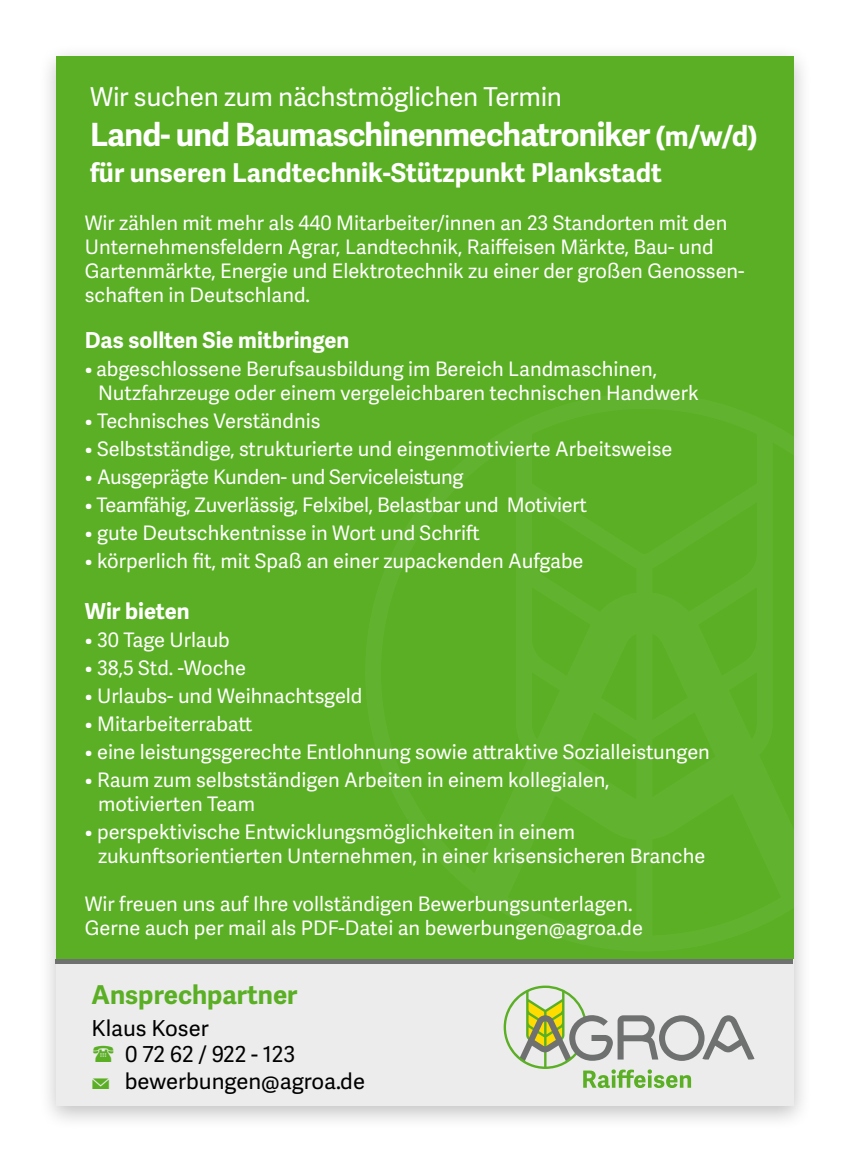
<style>
.page{position:relative;width:851px;height:1163px;background:#fff}
.page>*{position:absolute;margin:0;border:0;box-sizing:border-box;transform-origin:0 0}
.t1{font:700 32px "Adelle Sans";letter-spacing:-.025em;color:#fff}
.t2{font:700 26px "Adelle Sans";color:#fff}
.t3{font:26px "Adelle Sans";letter-spacing:-.01em;color:#fff}
.t4{font:700 26px "Adelle Sans";color:#5aaf24}
.t5{font:22px "Adelle Sans";color:#000}
.t6{font:700 22px "Adelle Sans";color:#fff}
.t7{font:20px/24px "Adelle Sans";color:#fff}
.s1{font-size:28px}
.s2{color:#5aaf24}
</style>
<div class="page">
<div style="left:38px;top:43px;width:775px;height:1087px;background:#000;opacity:.25"></div>
<div style="left:57px;top:56px;width:737px;height:1049px;background:#ececec"></div>
<div style="left:57px;top:56px;width:737px;height:902px;background:#5aaf24"></div>
<svg style="left:794px;top:393px;width:12px;height:558px;fill:#efefef"></svg>
<svg style="left:503px;top:985px;width:251px;height:102px"></svg>
<div style="left:55px;top:959px;width:737px;height:5px;background:#6f7070"></div>
<h2 class="t3" style="left:90px;top:82px;width:473px">Wir suchen zum nächstmöglichen Termin</h2>
<h1 class="t1" style="left:90px;top:116px;width:669px">Land- und Baumaschinenmechatroniker <span class="s1">(m/w/d)</span></h1>
<h2 class="t2" style="left:90px;top:157px;width:573px">für unseren Landtechnik-Stützpunkt Plankstadt</h2>
<p class="t7" style="left:85px;top:211px;width:661px">Wir zählen mit mehr als 440 Mitarbeiter/innen an 23 Standorten mit den Unternehmensfeldern Agrar, Landtechnik, Raiffeisen Märkte, Bau- und Gartenmärkte, Energie und Elektrotechnik zu einer der großen Genossen&shy;schaften in Deutschland.</p>
<p class="t6" style="left:85px;top:327px;width:266px">Das sollten Sie mitbringen</p>
<p class="t7" style="left:98px;top:358px;width:602px;text-indent:-13px">• abgeschlossene Berufsausbildung im Bereich Landmaschinen,<br>Nutzfahrzeuge oder einem vergeleichbaren technischen Handwerk</p>
<p class="t7" style="left:85px;top:410px;width:237px">• Technisches Verständnis</p>
<p class="t7" style="left:85px;top:438px;width:589px">• Selbstständige, strukturierte und eingenmotivierte Arbeitsweise</p>
<p class="t7" style="left:85px;top:466px;width:380px">• Ausgeprägte Kunden- und Serviceleistung</p>
<p class="t7" style="left:85px;top:494px;width:503px">• Teamfähig, Zuverlässig, Felxibel, Belastbar und Motiviert</p>
<p class="t7" style="left:85px;top:522px;width:396px">• gute Deutschkentnisse in Wort und Schrift</p>
<p class="t7" style="left:85px;top:550px;width:500px">• körperlich fit, mit Spaß an einer zupackenden Aufgabe</p>
<p class="t6" style="left:85px;top:597px;width:106px">Wir bieten</p>
<p class="t7" style="left:85px;top:628px;width:147px">• 30 Tage Urlaub</p>
<p class="t7" style="left:85px;top:656px;width:163px">• 38,5 Std. -Woche</p>
<p class="t7" style="left:85px;top:684px;width:279px">• Urlaubs- und Weihnachtsgeld</p>
<p class="t7" style="left:85px;top:712px;width:169px">• Mitarbeiterrabatt</p>
<p class="t7" style="left:85px;top:740px;width:626px">• eine leistungsgerechte Entlohnung sowie attraktive Sozialleistungen</p>
<p class="t7" style="left:98px;top:768px;width:513px;text-indent:-13px">• Raum zum selbstständigen Arbeiten in einem kollegialen, motivierten Team</p>
<p class="t7" style="left:98px;top:820px;width:608px;text-indent:-13px">• perspektivische Entwicklungsmöglichkeiten in einem zukunftsorientierten Unternehmen, in einer krisensicheren Branche</p>
<p class="t7" style="left:85px;top:892px;width:559px">Wir freuen uns auf Ihre vollständigen Bewerbungsunterlagen.<br>Gerne auch per mail als PDF-Datei an bewerbungen@agroa.de</p>
<h2 class="t4" style="left:92px;top:979px;width:207px">Ansprechpartner</h2>
<p class="t5" style="left:92px;top:1015px;width:119px">Klaus Koser</p>
<p class="t5" style="left:125px;top:1041px;width:172px">0 72 62 / 922 - 123</p>
<p class="t5" style="left:92px;top:1067px;width:275px"><span class="s2">p</span> bewerbungen@agroa.de</p>
</div>
